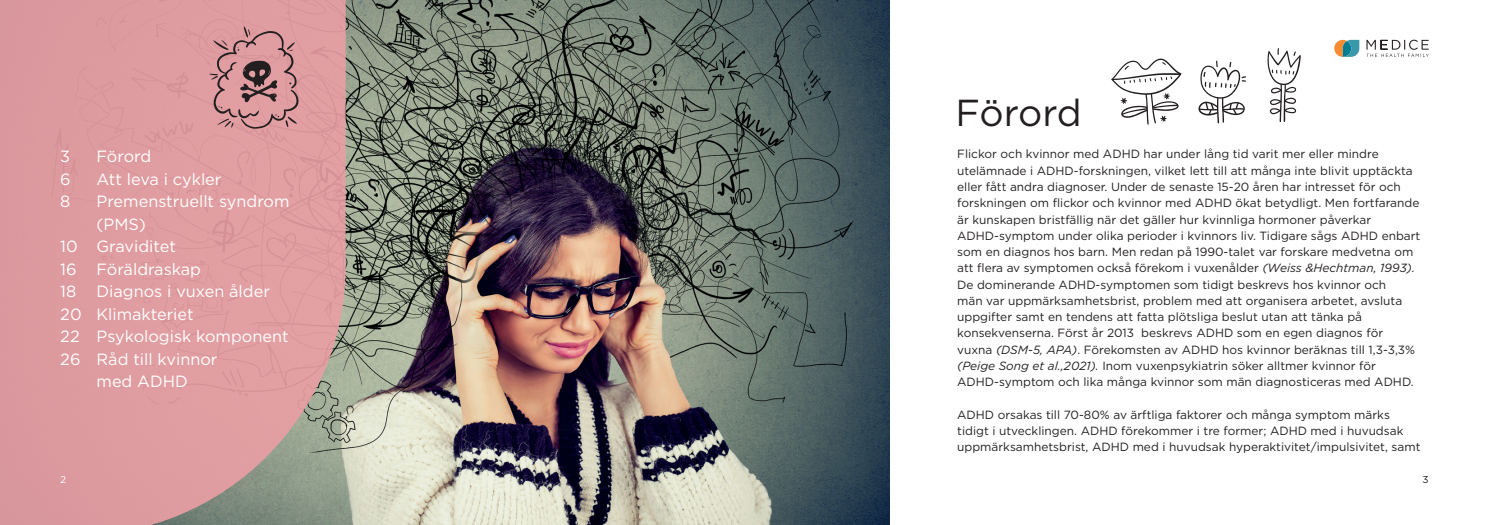
<style>
.page{position:relative;width:1489px;height:525px;background:#fff}
.page>*{position:absolute;margin:0;border:0;box-sizing:border-box;transform-origin:0 0}
.t1{font:37.5px "Gotham";letter-spacing:-.015em;color:#231f20}
.t2{font:16.25px "Gotham";color:#fff}
.t3{font:11.88px/16.2px "Gotham";color:#231f20}
.t4{font:10px "Gotham";color:#fff}
.t5{font:10px "Gotham";color:#231f20}
.s1{font-style:italic}
</style>
<div class="page">
<img style="left:346px;top:0;width:543px;height:524px">
<svg style="left:0;top:0;width:346px;height:524px;background:#d89b9e"></svg>
<svg style="left:1366px;top:40px;width:62px;height:17px"></svg>
<svg style="left:1334px;top:40px;width:25px;height:17px"></svg>
<svg style="left:1111px;top:59px;width:70px;height:66px"></svg>
<svg style="left:1198px;top:61px;width:47px;height:62px"></svg>
<svg style="left:1267px;top:48px;width:33px;height:74px"></svg>
<svg style="left:209px;top:27px;width:90px;height:102px;background:#bf868a"></svg>
<h2 class="t2" style="left:60px;top:146px;width:11px">3</h2>
<h2 class="t2" style="left:96px;top:146px;width:56px">Förord</h2>
<h2 class="t2" style="left:60px;top:168px;width:12px">6</h2>
<h2 class="t2" style="left:96px;top:168px;width:126px">Att leva i cykler</h2>
<h2 class="t2" style="left:60px;top:191px;width:12px">8</h2>
<h2 class="t2" style="left:96px;top:191px;width:194px">Premenstruellt syndrom</h2>
<h2 class="t2" style="left:96px;top:213px;width:51px">(PMS)</h2>
<h2 class="t2" style="left:60px;top:236px;width:117px">10 Graviditet</h2>
<h2 class="t2" style="left:60px;top:258px;width:142px">16 Föräldraskap</h2>
<h2 class="t2" style="left:60px;top:281px;width:211px">18 Diagnos i vuxen ålder</h2>
<h2 class="t2" style="left:60px;top:303px;width:135px">20 Klimakteriet</h2>
<h2 class="t2" style="left:60px;top:326px;width:230px">22 Psykologisk komponent</h2>
<h2 class="t2" style="left:60px;top:348px;width:159px">26 Råd till kvinnor</h2>
<h2 class="t2" style="left:96px;top:371px;width:93px">med ADHD</h2>
<h1 class="t1" style="left:955px;top:88px;width:128px">Förord</h1>
<p class="t3" style="left:957px;top:146px;width:464px">Flickor och kvinnor med ADHD har under lång tid varit mer eller mindre utelämnade i ADHD-forskningen, vilket lett till att många inte blivit upptäckta eller fått andra diagnoser. Under de senaste 15-20 åren har intresset för och forskningen om flickor och kvinnor med ADHD ökat betydligt. Men fortfarande är kunskapen bristfällig när det gäller hur kvinnliga hormoner påverkar ADHD-symptom under olika perioder i kvinnors liv. Tidigare sågs ADHD enbart som en diagnos hos barn. Men redan på 1990-talet var forskare medvetna om att flera av symptomen också förekom i vuxenålder <span class="s1">(Weiss &amp;Hechtman, 1993).<br></span>De dominerande ADHD-symptomen som tidigt beskrevs hos kvinnor och<br>män var uppmärksamhetsbrist, problem med att organisera arbetet, avsluta uppgifter samt en tendens att fatta plötsliga beslut utan att tänka på konsekvenserna. Först år 2013 beskrevs ADHD som en egen diagnos för vuxna <span class="s1">(DSM-5, APA)</span>. Förekomsten av ADHD hos kvinnor beräknas till 1,3-3,3% <span class="s1">(Peige Song et al.,2021).</span> Inom vuxenpsykiatrin söker alltmer kvinnor för ADHD-symptom och lika många kvinnor som män diagnosticeras med ADHD.</p>
<p class="t3" style="left:957px;top:406px;width:465px">ADHD orsakas till 70-80% av ärftliga faktorer och många symptom märks tidigt i utvecklingen. ADHD förekommer i tre former; ADHD med i huvudsak uppmärksamhetsbrist, ADHD med i huvudsak hyperaktivitet/impulsivitet, samt</p>
<p class="t4" style="left:60px;top:473px;width:7px">2</p>
<p class="t5" style="left:1422px;top:473px;width:8px">3</p>
</div>
